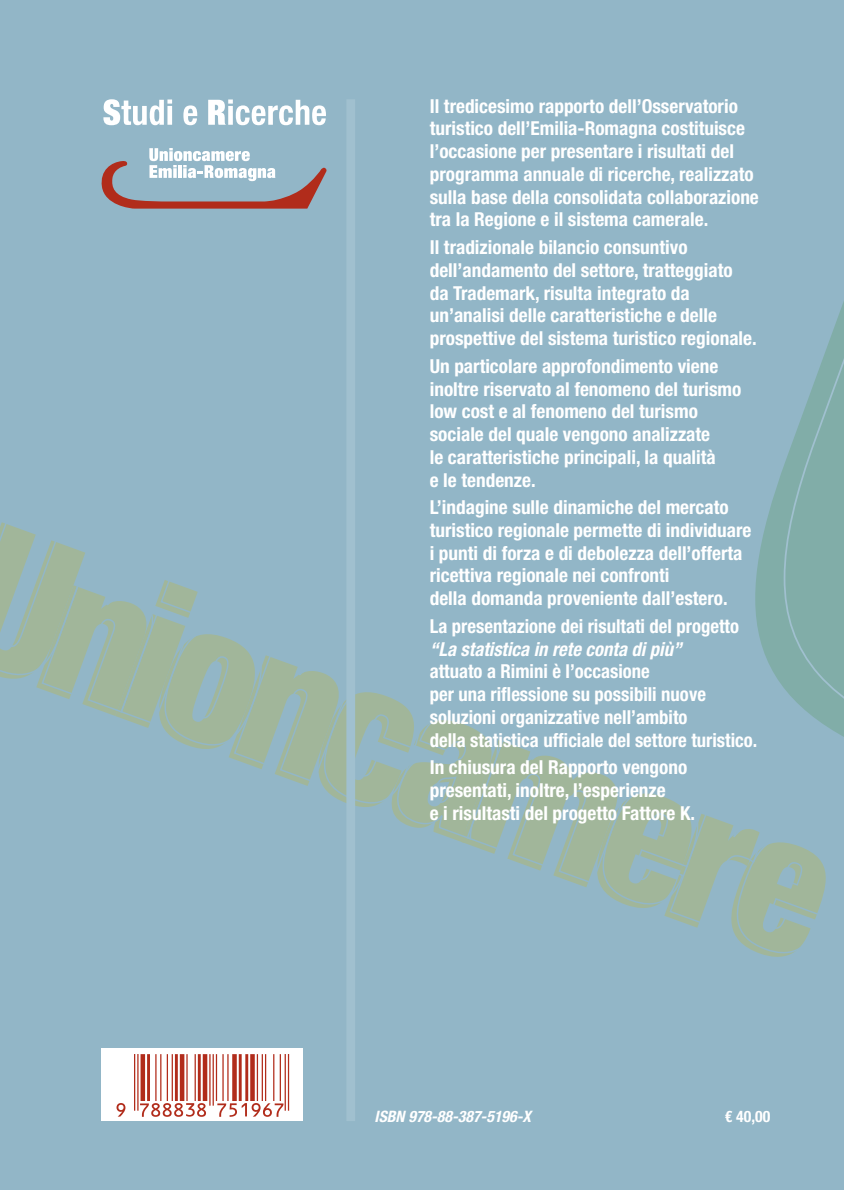
<style>
.page{position:relative;width:844px;height:1190px;background:#fff}
.page>*{position:absolute;margin:0;border:0;box-sizing:border-box;transform-origin:0 0}
.t1{font:700 condensed 19.25px/22.8px "Helvetica Neue LT Std";color:#fff}
.t2{font:italic 700 condensed 19.25px "Helvetica Neue LT Std";color:#fff}
.t3{font:italic 700 condensed 15.75px "Helvetica Neue LT Std";color:#fff}
.t4{font:700 condensed 15.75px "Helvetica Neue LT Std";color:#fff}
</style>
<div class="page">
<div style="left:0;top:0;width:843px;height:1190px;background:#92b6c7"></div>
<svg style="left:768px;top:469px;width:15px;height:47px"></svg>
<svg style="left:783px;top:304px;width:60px;height:432px;fill:#81ada8"></svg>
<svg style="left:0;top:516px;width:842px;height:441px"></svg>
<svg style="left:101px;top:148px;width:226px;height:61px"></svg>
<svg style="left:103px;top:99px;width:69px;height:26px"></svg>
<svg style="left:183px;top:105px;width:14px;height:20px"></svg>
<svg style="left:208px;top:99px;width:118px;height:26px"></svg>
<div style="left:346px;top:99px;width:9px;height:1022px;background:#a0c0cf"></div>
<div style="left:102px;top:1048px;width:201px;height:73px;background:#fff"></div>
<svg style="left:116px;top:1103px;width:9px;height:14px"></svg>
<hr style="left:134px;top:1054px;width:1px;height:57px;background:#b12c1b">
<hr style="left:137px;top:1054px;width:1px;height:57px;background:#b12c1b">
<svg style="left:140px;top:1054px;width:67px;height:63px"></svg>
<hr style="left:209px;top:1054px;width:1px;height:52px;background:#b12c1b">
<hr style="left:212px;top:1054px;width:2px;height:52px;background:#b12c1b">
<svg style="left:216px;top:1054px;width:67px;height:63px"></svg>
<hr style="left:284px;top:1054px;width:2px;height:57px;background:#b12c1b">
<hr style="left:288px;top:1054px;width:1px;height:57px;background:#b12c1b">
<p class="t1" style="left:429px;top:96px;width:330px">Il tredicesimo rapporto dell’Osservatorio turistico dell’Emilia-Romagna costituisce l’occasione per presentare i risultati del programma annuale di ricerche, realizzato sulla base della consolidata collaborazione tra la Regione e il sistema camerale.</p>
<p class="t1" style="left:429px;top:237px;width:328px">Il tradizionale bilancio consuntivo dell’andamento del settore, tratteggiato<br>da Trademark, risulta integrato da un’analisi delle caratteristiche e delle prospettive del sistema turistico regionale.</p>
<p class="t1" style="left:429px;top:356px;width:313px">Un particolare approfondimento viene inoltre riservato al fenomeno del turismo low cost e al fenomeno del turismo sociale del quale vengono analizzate<br>le caratteristiche principali, la qualità<br>e le tendenze.</p>
<p class="t1" style="left:429px;top:498px;width:323px">L’indagine sulle dinamiche del mercato turistico regionale permette di individuare i punti di forza e di debolezza dell’offerta ricettiva regionale nei confronti<br>della domanda proveniente dall’estero.</p>
<p class="t1" style="left:429px;top:616px;width:311px">La presentazione dei risultati del progetto</p>
<p class="t2" style="left:429px;top:642px;width:253px">“La statistica in rete conta di più”</p>
<p class="t1" style="left:429px;top:662px;width:329px">attuato a Rimini è l’occasione<br>per una riflessione su possibili nuove soluzioni organizzative nell’ambito<br>della statistica ufficiale del settore turistico.</p>
<p class="t1" style="left:429px;top:758px;width:267px">In chiusura del Rapporto vengono presentati, inoltre, l’esperienze<br>e i risultasti del progetto Fattore K.</p>
<p class="t3" style="left:374px;top:1111px;width:158px">ISBN 978-88-387-5196-X</p>
<p class="t4" style="left:724px;top:1110px;width:47px">€ 40,00</p>
</div>
